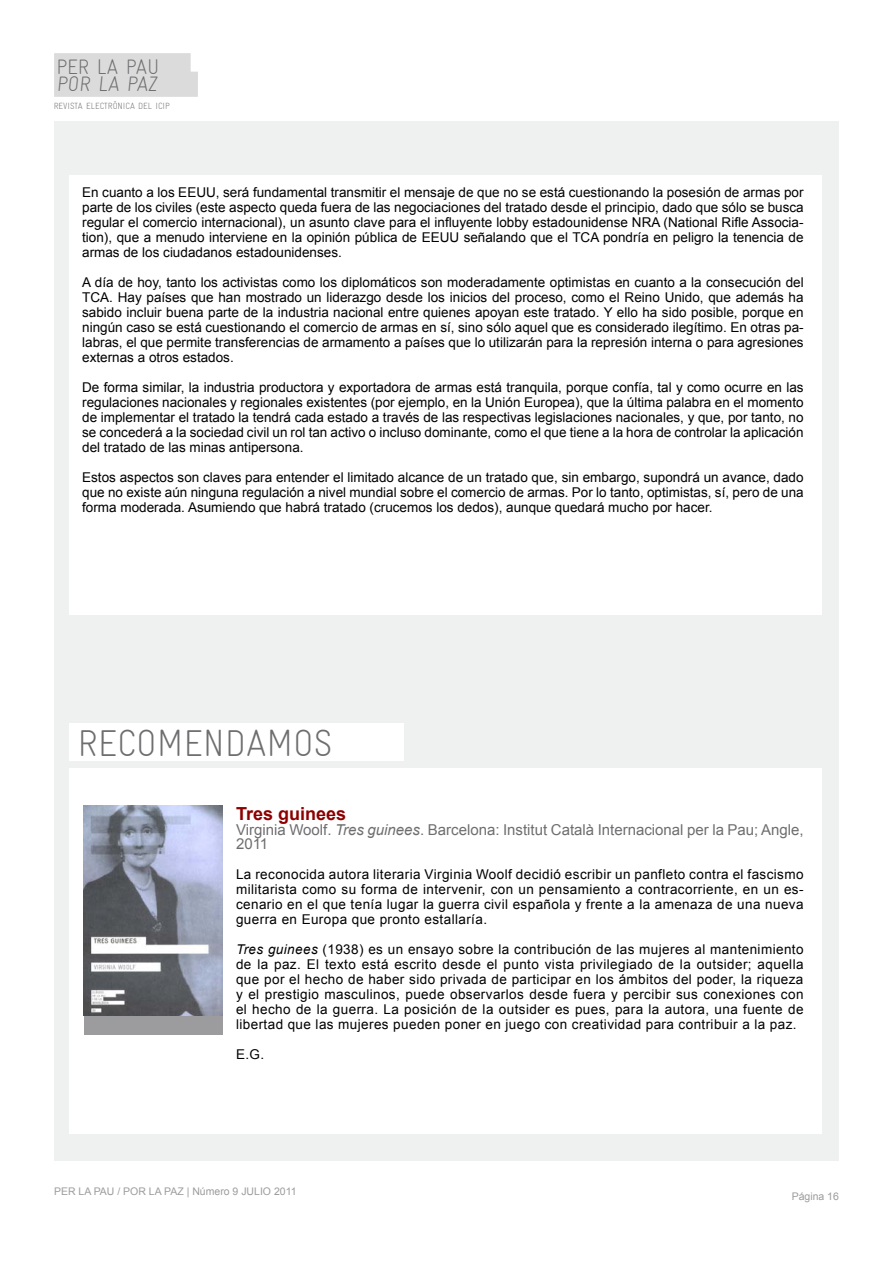
<style>
.page{position:relative;width:893px;height:1263px;background:#fff}
.page>*{position:absolute;margin:0;border:0;box-sizing:border-box;transform-origin:0 0}
.t1{font:300 37.5px "Gravur Condensed";color:#6e6e70}
.t2{font:300 21px/17.5px "Gravur Condensed";color:#6e6e70}
.t3{font:700 18px "Arial";color:#8c0100}
.t4{font:15px/13.5px "Arial";color:#6e6e70}
.t5{font:13.5px/15px "Arial";color:#000;text-align:justify}
.t6{font:10.5px "Arial";color:#9c9c9e}
.t7{font:300 9px "Gravur Condensed";color:#6e6e70}
.s1{font-style:italic}
</style>
<div class="page">
<div style="left:54px;top:122px;width:785px;height:1039px;background:#eff0f0"></div>
<div style="left:69px;top:176px;width:752px;height:958px;background:#fff"></div>
<div style="left:54px;top:53px;width:136px;height:22px;background:#dbdbdb"></div>
<div style="left:54px;top:72px;width:144px;height:25px;background:#dbdbdb"></div>
<div style="left:63px;top:615px;width:768px;height:152px;background:#eff0f0"></div>
<div style="left:84px;top:805px;width:139px;height:229px;background:#9c9c9e"></div>
<img style="left:84px;top:805px;width:139px;height:211px">
<div style="left:69px;top:723px;width:334px;height:38px;background:#fff"></div>
<h2 class="t2" style="left:56px;top:58px;width:105px">PER LA PAU<br>POR LA PAZ</h2>
<p class="t7" style="left:54px;top:101px;width:117px">REVISTA ELECTRÓNICA DEL ICIP</p>
<p class="t5" style="left:82px;top:185px;width:723px">En cuanto a los EEUU, será fundamental transmitir el mensaje de que no se está cuestionando la posesión de armas por parte de los civiles (este aspecto queda fuera de las negociaciones del tratado desde el principio, dado que sólo se busca regular el comercio internacional), un asunto clave para el influyente lobby estadounidense NRA (National Rifle Associa&shy;tion), que a menudo interviene en la opinión pública de EEUU señalando que el TCA pondría en peligro la tenencia de armas de los ciudadanos estadounidenses.</p>
<p class="t5" style="left:82px;top:275px;width:723px">A día de hoy, tanto los activistas como los diplomáticos son moderadamente optimistas en cuanto a la consecución del TCA. Hay países que han mostrado un liderazgo desde los inicios del proceso, como el Reino Unido, que además ha sabido incluir buena parte de la industria nacional entre quienes apoyan este tratado. Y ello ha sido posible, porque en ningún caso se está cuestionando el comercio de armas en sí, sino sólo aquel que es considerado ilegítimo. En otras pa&shy;labras, el que permite transferencias de armamento a países que lo utilizarán para la represión interna o para agresiones externas a otros estados.</p>
<p class="t5" style="left:82px;top:380px;width:723px">De forma similar, la industria productora y exportadora de armas está tranquila, porque confía, tal y como ocurre en las regulaciones nacionales y regionales existentes (por ejemplo, en la Unión Europea), que la última palabra en el momento de implementar el tratado la tendrá cada estado a través de las respectivas legislaciones nacionales, y que, por tanto, no se concederá a la sociedad civil un rol tan activo o incluso dominante, como el que tiene a la hora de controlar la aplicación del tratado de las minas antipersona.</p>
<p class="t5" style="left:82px;top:470px;width:723px">Estos aspectos son claves para entender el limitado alcance de un tratado que, sin embargo, supondrá un avance, dado que no existe aún ninguna regulación a nivel mundial sobre el comercio de armas. Por lo tanto, optimistas, sí, pero de una forma moderada. Asumiendo que habrá tratado (crucemos los dedos), aunque quedará mucho por hacer.</p>
<h1 class="t1" style="left:77px;top:722px;width:257px">RECOMENDAMOS</h1>
<h3 class="t3" style="left:236px;top:802px;width:112px">Tres guinees</h3>
<p class="t4" style="left:236px;top:823px;width:569px">Virginia Woolf. <span class="s1">Tres guinees</span>. Barcelona: Institut Català Internacional per la Pau; Angle,<br>2011</p>
<p class="t5" style="left:236px;top:867px;width:569px">La reconocida autora literaria Virginia Woolf decidió escribir un panfleto contra el fascismo militarista como su forma de intervenir, con un pensamiento a contracorriente, en un es&shy;cenario en el que tenía lugar la guerra civil española y frente a la amenaza de una nueva guerra en Europa que pronto estallaría.</p>
<p class="t5" style="left:236px;top:942px;width:569px"><span class="s1">Tres guinees</span> (1938) es un ensayo sobre la contribución de las mujeres al mantenimiento de la paz. El texto está escrito desde el punto vista privilegiado de la outsider; aquella que por el hecho de haber sido privada de participar en los ámbitos del poder, la riqueza y el prestigio masculinos, puede observarlos desde fuera y percibir sus conexiones con el hecho de la guerra. La posición de la outsider es pues, para la autora, una fuente de libertad que las mujeres pueden poner en juego con creatividad para contribuir a la paz.</p>
<p class="t5" style="left:236px;top:1047px;width:30px">E.G.</p>
<p class="t6" style="left:54px;top:1184px;width:244px">PER LA PAU / POR LA PAZ | Número 9 JULIO 2011</p>
<p class="t6" style="left:792px;top:1189px;width:49px">Página 16</p>
</div>
